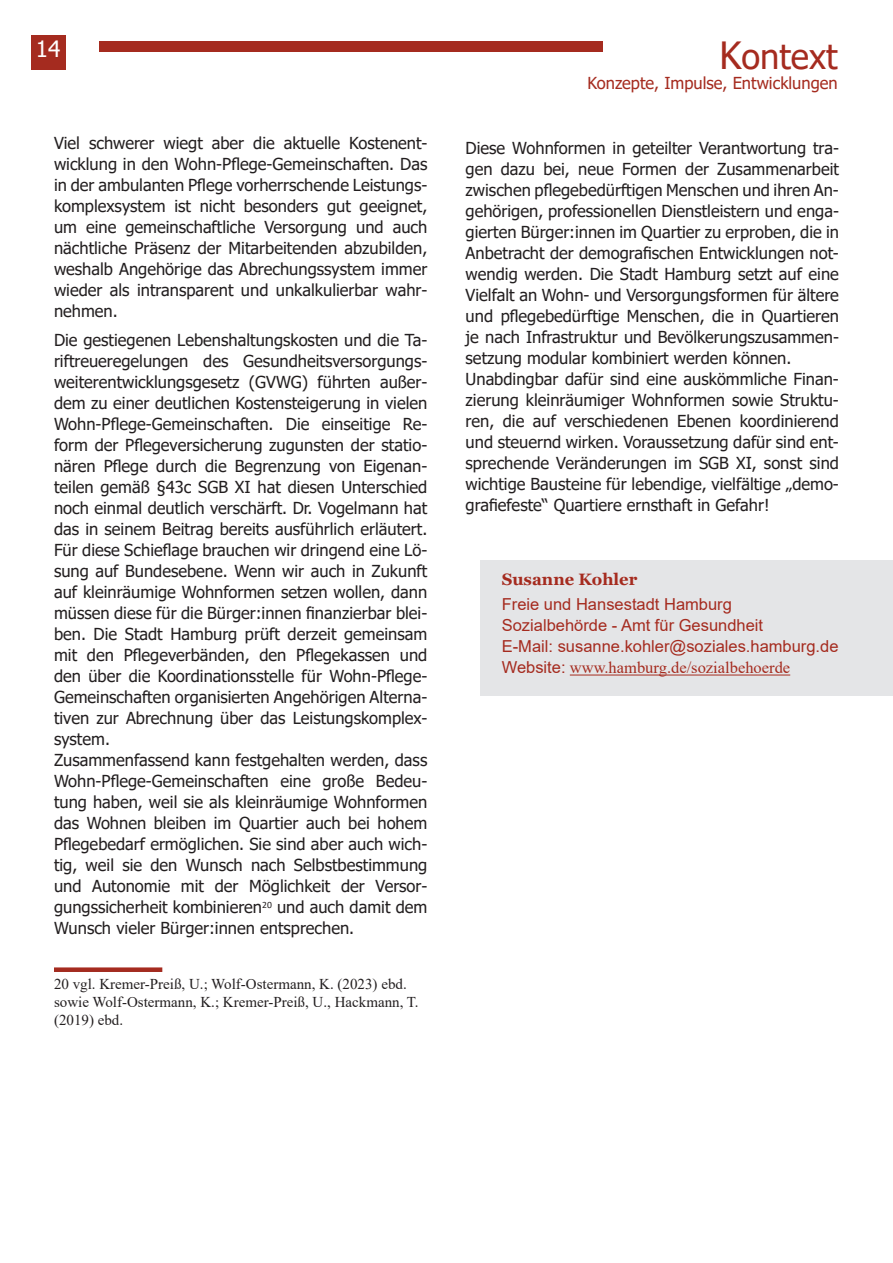
<style>
.page{position:relative;width:893px;height:1263px;background:#fff}
.page>*{position:absolute;margin:0;border:0;box-sizing:border-box;transform-origin:0 0}
.t1{font:34.5px "Tahoma";color:#a52b1f}
.t2{font:22.5px "Tahoma";color:#fff}
.t3{font:16.5px/21px "Tahoma";color:#231f20}
.t4{font:16.5px/21px "Arial";color:#a52b1f}
.t5{font:16.5px "Times New Roman";color:#a52b1f}
.t6{font:16.5px "Tahoma";color:#a52b1f}
.t7{font:700 16.5px "Georgia";color:#a52b1f}
.t8{font:15px/18px "Times New Roman";color:#231f20}
.s1{font-size:37.5px}
.s2{font-family:"Arial"}
</style>
<div class="page">
<div style="left:100px;top:42px;width:503px;height:10px;background:#a52b1f"></div>
<div style="left:32px;top:36px;width:34px;height:34px;background:#a52b1f"></div>
<div style="left:480px;top:560px;width:413px;height:135px;background:#e4e5e7"></div>
<hr style="left:570px;top:675px;width:220px;height:1px;background:#a52b1f">
<div style="left:54px;top:967px;width:108px;height:5px;background:#a52b1f"></div>
<h2 class="t2" style="left:36px;top:34px;width:26px">14</h2>
<p class="t3" style="left:54px;top:133px;width:375px;text-align:justify">Viel schwerer wiegt aber die aktuelle Kostenent&shy;wicklung in den Wohn-Pflege-Gemeinschaften. Das in der ambulanten Pflege vorherrschende Leistungs&shy;komplexsystem ist nicht besonders gut geeignet, um eine gemeinschaftliche Versorgung und auch nächtliche Präsenz der Mitarbeitenden abzubilden, weshalb Angehörige das Abrechungssystem immer wieder als intransparent und unkalkulierbar wahr&shy;nehmen.</p>
<p class="t3" style="left:54px;top:331px;width:375px">Die gestiegenen Lebenshaltungskosten und die Ta&shy;riftreueregelungen des Gesundheitsversorgungs&shy;weiterentwicklungsgesetz (GVWG) führten außer&shy;dem zu einer deutlichen Kostensteigerung in vielen Wohn-Pflege-Gemeinschaften. Die einseitige Re&shy;form der Pflegeversicherung zugunsten der statio&shy;nären Pflege durch die Begrenzung von Eigenan&shy;teilen gemäß §43c SGB XI hat diesen Unterschied noch einmal deutlich verschärft. Dr. Vogelmann hat das in seinem Beitrag bereits ausführlich erläutert.<br>Für diese Schieflage brauchen wir dringend eine Lö&shy;sung auf Bundesebene. Wenn wir auch in Zukunft auf kleinräumige Wohnformen setzen wollen, dann müssen diese für die Bürger:innen finanzierbar blei&shy;ben. Die Stadt Hamburg prüft derzeit gemeinsam mit den Pflegeverbänden, den Pflegekassen und den über die Koordinationsstelle für Wohn-Pflege-Gemeinschaften organisierten Angehörigen Alterna&shy;tiven zur Abrechnung über das Leistungskomplex&shy;system.<br>Zusammenfassend kann festgehalten werden, dass Wohn-Pflege-Gemeinschaften eine große Bedeu&shy;tung haben, weil sie als kleinräumige Wohnformen das Wohnen bleiben im Quartier auch bei hohem Pflegebedarf ermöglichen. Sie sind aber auch wich&shy;tig, weil sie den Wunsch nach Selbstbestimmung und Autonomie mit der Möglichkeit der Versor&shy;gungssicherheit kombinieren<sup>20</sup> und auch damit dem Wunsch vieler Bürger:innen entsprechen.</p>
<p class="t8" style="left:54px;top:974px;width:366px">20 vgl. Kremer-Preiß, U.; Wolf-Ostermann, K. (2023) ebd. sowie Wolf-Ostermann, K.; Kremer-Preiß, U., Hackmann, T. (2019) ebd.</p>
<h1 class="t1" style="left:719px;top:33px;width:120px"><span class="s1">K</span>ontext</h1>
<p class="t6" style="left:588px;top:72px;width:252px">Konzepte, Impulse, Entwicklungen</p>
<p class="t3" style="left:466px;top:139px;width:375px">Diese Wohnformen in geteilter Verantwortung tra&shy;gen dazu bei, neue Formen der Zusammenarbeit zwischen pflegebedürftigen Menschen und ihren An&shy;gehörigen, professionellen Dienstleistern und enga&shy;gierten Bürger:innen im Quartier zu erproben, die in Anbetracht der demografischen Entwicklungen not&shy;wendig werden. Die Stadt Hamburg setzt auf eine Vielfalt an Wohn- und Versorgungsformen für ältere und pflegebedürftige Menschen, die in Quartieren je nach Infrastruktur und Bevölkerungszusammen&shy;setzung modular kombiniert werden können.<br>Unabdingbar dafür sind eine auskömmliche Finan&shy;zierung kleinräumiger Wohnformen sowie Struktu&shy;ren, die auf verschiedenen Ebenen koordinierend und steuernd wirken. Voraussetzung dafür sind ent&shy;sprechende Veränderungen im SGB XI, sonst sind wichtige Bausteine für lebendige, vielfältige „demo&shy;grafiefeste“ Quartiere ernsthaft in Gefahr!</p>
<p class="t7" style="left:502px;top:569px;width:137px">Susanne Kohler</p>
<p class="t4" style="left:502px;top:594px;width:338px">Freie und Hansestadt Hamburg<br>Sozialbehörde - Amt für Gesundheit<br>E-Mail: susanne.kohler@soziales.hamburg.de</p>
<p class="t5" style="left:502px;top:656px;width:290px"><span class="s2">Website:</span> www.hamburg.de/sozialbehoerde</p>
</div>
